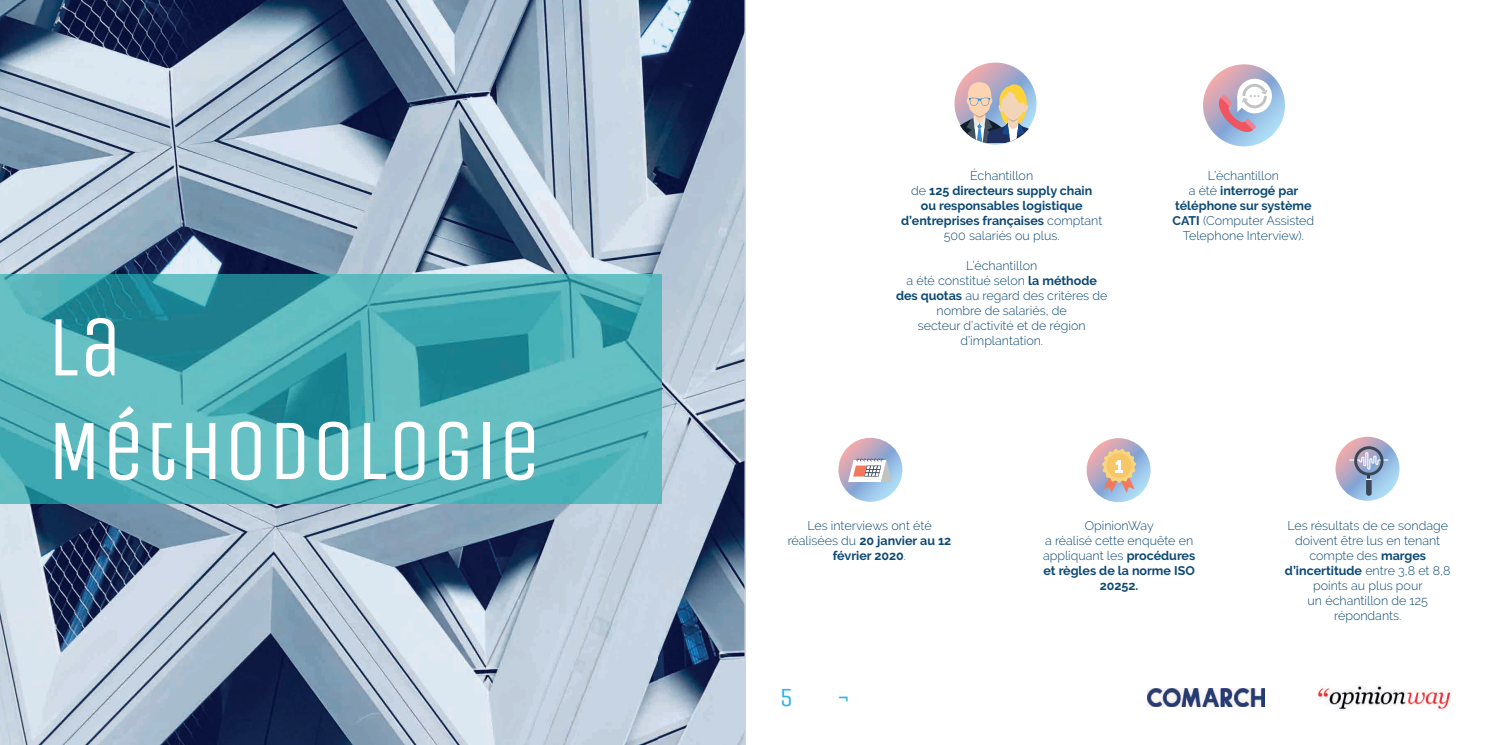
<style>
.page{position:relative;width:1489px;height:745px;background:#fff}
.page>*{position:absolute;margin:0;border:0;box-sizing:border-box;transform-origin:0 0}
.t1{font:86.25px/103.5px "Unica One";color:#fff}
.t2{font:26.25px "Unica One";color:#2bb4e8}
.t3{font:300 12.5px/15px "Raleway";color:#0c4974;text-align:center}
.t4{font:700 12.5px/15px "Raleway";color:#0c4974;text-align:center}
.s1{font-weight:300}
.s2{font-weight:700}
</style>
<div class="page">
<svg style="left:1335px;top:436px;width:64px;height:65px"></svg>
<svg style="left:838px;top:437px;width:64px;height:65px"></svg>
<svg style="left:1086px;top:438px;width:64px;height:64px"></svg>
<hr style="left:744px;top:0;width:2px;height:744px;background:#cbd1e9">
<img style="left:0;top:0;width:569px;height:275px">
<img style="left:569px;top:0;width:175px;height:306px">
<img style="left:657px;top:306px;width:87px;height:438px">
<img style="left:0;top:503px;width:657px;height:241px">
<img style="left:0;top:275px;width:661px;height:228px">
<img style="left:1318px;top:685px;width:133px;height:24px">
<img style="left:1147px;top:688px;width:116px;height:17px">
<svg style="left:954px;top:62px;width:82px;height:83px"></svg>
<svg style="left:1203px;top:64px;width:82px;height:83px"></svg>
<h1 class="t1" style="left:47px;top:295px;width:496px">LA<br>MÉTHODOLOGIE</h1>
<p class="t4" style="left:901px;top:168px;width:203px"><span class="s1">Échantillon<br>de</span> 125 directeurs supply chain<br>ou responsables logistique d’entreprises françaises <span class="s1">comptant<br>500 salariés ou plus.</span></p>
<p class="t3" style="left:896px;top:258px;width:213px">L’échantillon<br>a été constitué selon <span class="s2">la méthode des quotas</span> au regard des critères de nombre de salariés, de<br>secteur d’activité et de région d’implantation.</p>
<p class="t3" style="left:1172px;top:168px;width:143px">L’échantillon<br>a été <span class="s2">interrogé par téléphone sur système<br>CATI</span> (Computer Assisted<br>Telephone Interview).</p>
<p class="t3" style="left:787px;top:517px;width:165px">Les interviews ont été réalisées du <span class="s2">20 janvier au 12 février 2020</span>.</p>
<h2 class="t2" style="left:780px;top:681px;width:15px">5</h2>
<h2 class="t2" style="left:836px;top:681px;width:15px">¬</h2>
<p class="t3" style="left:1042px;top:517px;width:154px">OpinionWay<br>a réalisé cette enquête en appliquant les <span class="s2">procédures et règles de la norme ISO<br>20252.</span></p>
<p class="t3" style="left:1284px;top:517px;width:167px">Les résultats de ce sondage doivent être lus en tenant compte des <span class="s2">marges d’incertitude</span> entre 3,8 et 8,8 points au plus pour<br>un échantillon de 125 répondants.</p>
</div>
